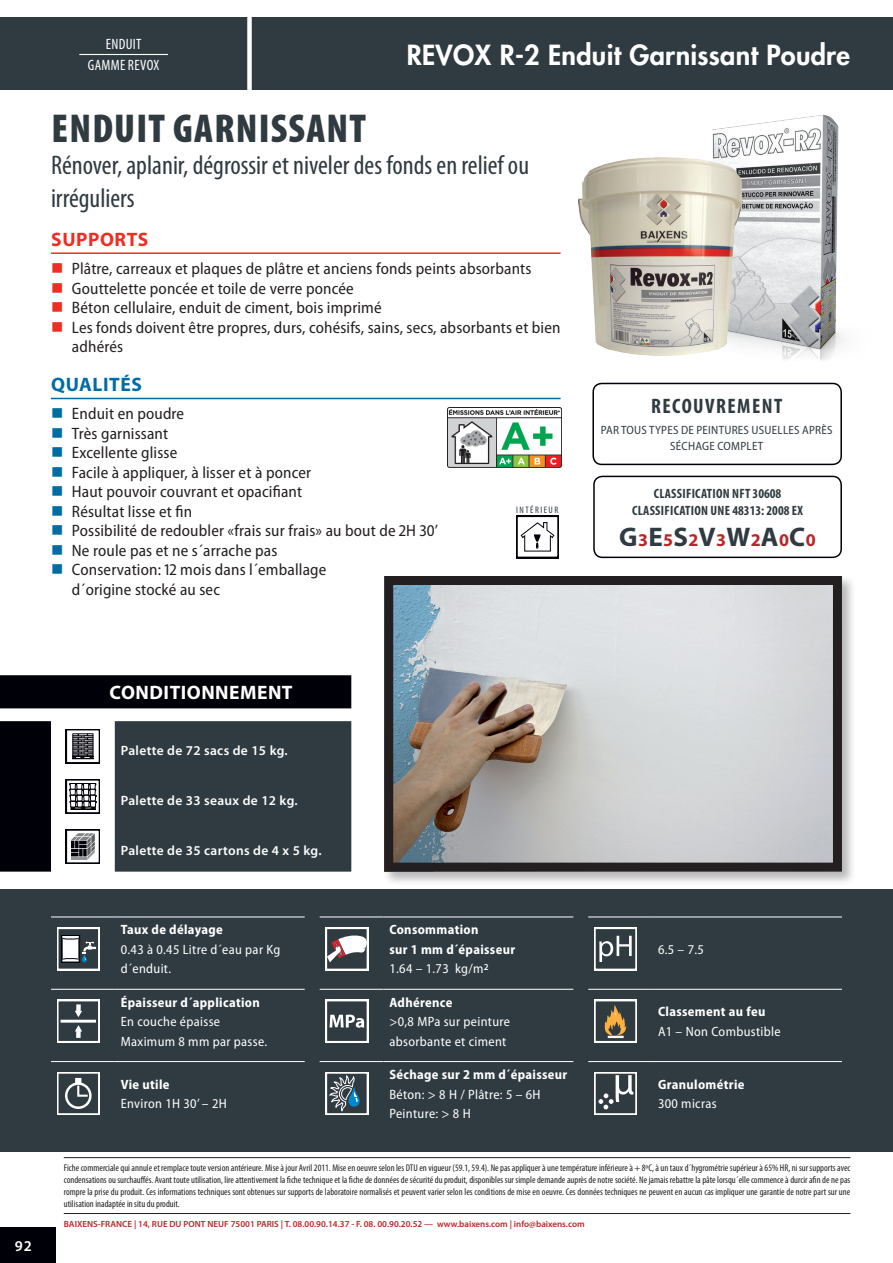
<style>
.page{position:relative;width:893px;height:1263px;background:#fff}
.page>*{position:absolute;margin:0;border:0;box-sizing:border-box;transform-origin:0 0}
.t1{font:900 condensed 40.5px "Myriad Pro";letter-spacing:.03em;color:#2f3b41}
.t2{font:condensed 27px/32.4px "Myriad Pro";color:#2f3b41}
.t3{font:800 27px "Futura Std";letter-spacing:.01em;color:#fff}
.t4{font:700 27px "Myriad Pro";color:#2f3b41}
.t5{font:700 condensed 21px "Myriad Pro";letter-spacing:.07em;color:#2f3b41}
.t6{font:700 19.5px "Myriad Pro";letter-spacing:.025em;color:#fff}
.t7{font:700 19.5px "Myriad Pro";letter-spacing:.03em;color:#ee2e22}
.t8{font:700 19.5px "Myriad Pro";letter-spacing:.03em;color:#006ca4}
.t9{font:semi-condensed 16.5px/19.5px "Myriad Pro";letter-spacing:.01em;color:#231f20}
.t10{font:condensed 15px/21px "Myriad Pro";letter-spacing:.02em;color:#fff;text-align:center}
.t11{font:600 15px "Myriad Pro";color:#fff}
.t12{font:semi-condensed 13.5px/19.5px "Myriad Pro";letter-spacing:.025em;color:#fff}
.t13{font:700 semi-condensed 13.5px/19.5px "Myriad Pro";letter-spacing:.025em;color:#fff}
.t14{font:600 13.5px "Myriad Pro";letter-spacing:.025em;color:#fff}
.t15{font:700 condensed 13.5px/16.5px "Myriad Pro";letter-spacing:.02em;color:#2f3b41;text-align:center}
.t16{font:semi-condensed 12px "Myriad Pro";letter-spacing:.02em;color:#2f3b41}
.t17{font:condensed 9.75px/12px "Myriad Pro";color:#231f20;text-align:justify}
.t18{font:condensed 9.45px "Myriad Pro";letter-spacing:.155em;color:#2f3b41}
.t19{font:600 9px "Myriad Pro";color:#ba2627}
.s1{font-size:18px;color:#ba2627}
.s2{font-weight:400}
</style>
<div class="page">
<div style="left:0;top:18px;width:893px;height:72px;background:#2f3b41"></div>
<div style="left:247px;top:18px;width:5px;height:72px;background:#fff"></div>
<hr style="left:79px;top:54px;width:89px;height:1px;background:#fff">
<div style="left:0;top:889px;width:893px;height:263px;background:#2f3b41"></div>
<div style="left:0;top:1227px;width:55px;height:36px;background:#000008"></div>
<hr style="left:64px;top:1157px;width:786px;height:1px;background:#231f20">
<hr style="left:64px;top:1213px;width:786px;height:1px;background:#231f20">
<hr style="left:51px;top:252px;width:510px;height:2px;background:#ee2e22">
<hr style="left:51px;top:398px;width:510px;height:1px;background:#006ca4">
<hr style="left:51px;top:916px;width:64px;height:1px;background:#fff">
<hr style="left:115px;top:916px;width:190px;height:1px;background:#fff">
<hr style="left:51px;top:989px;width:64px;height:1px;background:#fff">
<hr style="left:115px;top:989px;width:190px;height:1px;background:#fff">
<hr style="left:51px;top:1061px;width:64px;height:1px;background:#fff">
<hr style="left:115px;top:1061px;width:190px;height:1px;background:#fff">
<svg style="left:57px;top:927px;width:43px;height:43px"></svg>
<svg style="left:57px;top:1000px;width:43px;height:42px"></svg>
<svg style="left:57px;top:1072px;width:43px;height:43px"></svg>
<hr style="left:320px;top:916px;width:63px;height:1px;background:#fff">
<hr style="left:383px;top:916px;width:190px;height:1px;background:#fff">
<hr style="left:320px;top:989px;width:63px;height:1px;background:#fff">
<hr style="left:383px;top:989px;width:190px;height:1px;background:#fff">
<hr style="left:320px;top:1061px;width:63px;height:1px;background:#fff">
<hr style="left:383px;top:1061px;width:190px;height:1px;background:#fff">
<svg style="left:326px;top:927px;width:42px;height:43px"></svg>
<svg style="left:326px;top:1000px;width:42px;height:42px"></svg>
<svg style="left:326px;top:1072px;width:42px;height:43px"></svg>
<hr style="left:588px;top:916px;width:64px;height:1px;background:#fff">
<hr style="left:652px;top:916px;width:190px;height:1px;background:#fff">
<hr style="left:588px;top:989px;width:64px;height:1px;background:#fff">
<hr style="left:652px;top:989px;width:190px;height:1px;background:#fff">
<hr style="left:588px;top:1061px;width:64px;height:1px;background:#fff">
<hr style="left:652px;top:1061px;width:190px;height:1px;background:#fff">
<svg style="left:594px;top:927px;width:43px;height:43px"></svg>
<svg style="left:594px;top:1000px;width:43px;height:42px"></svg>
<svg style="left:594px;top:1072px;width:43px;height:43px"></svg>
<svg style="left:0;top:675px;width:351px;height:197px;fill:#000008"></svg>
<svg style="left:51px;top:721px;width:300px;height:151px"></svg>
<div style="left:593px;top:476px;width:249px;height:82px;border:2px solid #000008;border-radius:9px"></div>
<div style="left:592px;top:383px;width:250px;height:82px;border:2px solid #000008;border-radius:9px"></div>
<img style="left:649px;top:114px;width:195px;height:247px">
<div style="left:382px;top:574px;width:474px;height:312px;background:#231f20;opacity:.32"></div>
<img style="left:394px;top:586px;width:438px;height:276px">
<div style="left:384px;top:576px;width:458px;height:296px;border:9px solid #231f20"></div>
<svg style="left:516px;top:516px;width:43px;height:42px"></svg>
<img style="left:578px;top:158px;width:164px;height:197px">
<img style="left:448px;top:407px;width:113px;height:60px">
<h3 class="t10" style="left:88px;top:33px;width:73px">enduit gamme revox</h3>
<h2 class="t3" style="left:407px;top:38px;width:445px">REVOX R-2 Enduit Garnissant Poudre</h2>
<h1 class="t1" style="left:51px;top:103px;width:316px">ENDUIT GARNISSANT</h1>
<h2 class="t2" style="left:51px;top:149px;width:480px">Rénover, aplanir, dégrossir et niveler des fonds en relief ou irréguliers</h2>
<h3 class="t7" style="left:51px;top:227px;width:99px">SUPPORTS</h3>
<p class="t9" style="left:72px;top:259px;width:490px">Plâtre, carreaux et plaques de plâtre et anciens fonds peints absorbants Gouttelette poncée et toile de verre poncée<br>Béton cellulaire, enduit de ciment, bois imprimé<br>Les fonds doivent être propres, durs, cohésifs, sains, secs, absorbants et bien adhérés</p>
<h3 class="t8" style="left:51px;top:372px;width:92px">QUALITÉS</h3>
<p class="t9" style="left:72px;top:404px;width:367px">Enduit en poudre<br>Très garnissant<br>Excellente glisse<br>Facile à appliquer, à lisser et à poncer<br>Haut pouvoir couvrant et opacifiant<br>Résultat lisse et fin<br>Possibilité de redoubler «frais sur frais» au bout de 2H 30’<br>Ne roule pas et ne s´arrache pas<br>Conservation: 12 mois dans l´emballage<br>d´origine stocké au sec</p>
<p class="t18" style="left:516px;top:504px;width:44px">INTÉRIEUR</p>
<h3 class="t5" style="left:651px;top:393px;width:133px">RECOUVREMENT</h3>
<p class="t16" style="left:601px;top:423px;width:178px">par tous types de peintures usuelle</p>
<p class="t16" style="left:794px;top:423px;width:40px">s après</p>
<p class="t16" style="left:670px;top:439px;width:19px">séchage</p>
<p class="t16" style="left:717px;top:439px;width:22px">complet</p>
<h3 class="t15" style="left:632px;top:485px;width:172px">CLASSIFICATION NFT 30608<br>CLASSIFICATION UNE 48313: 2008 EX</h3>
<h2 class="t4" style="left:619px;top:519px;width:198px">G<span class="s1">3</span>E<span class="s1">5</span>S<span class="s1">2</span>V<span class="s1">3</span>W<span class="s1">2</span>A<span class="s1">0</span>C<span class="s1">0</span></h2>
<h3 class="t11" style="left:15px;top:1236px;width:18px">92</h3>
<h3 class="t6" style="left:110px;top:680px;width:64px">CONDITIO</h3>
<h3 class="t6" style="left:201px;top:680px;width:92px">NNEMENT</h3>
<h3 class="t14" style="left:121px;top:741px;width:169px">Palette de 72 sacs de 15 kg.</h3>
<h3 class="t14" style="left:121px;top:792px;width:178px">Palette de 33 seaux de 12 kg.</h3>
<h3 class="t14" style="left:121px;top:842px;width:202px">Palette de 35 cartons de 4 x 5 kg.</h3>
<h3 class="t13" style="left:121px;top:920px;width:104px">Taux de délayage</h3>
<h3 class="t12" style="left:121px;top:939px;width:161px">0.43 à 0.45 Litre d´eau par Kg d´enduit.</h3>
<h3 class="t13" style="left:121px;top:992px;width:141px">Épaisseur d´application</h3>
<h3 class="t12" style="left:121px;top:1012px;width:148px">En couche épaisse<br>Maximum 8 mm par passe.</h3>
<h3 class="t13" style="left:121px;top:1074px;width:50px">Vie utile</h3>
<h3 class="t12" style="left:121px;top:1094px;width:107px">Environ 1H 30’ – 2H</h3>
<h3 class="t13" style="left:389px;top:920px;width:127px">Consommation<br>sur 1 mm d´épaisseur<br><span class="s2">1.64 – 1.73 kg/m</span><sup>2</sup></h3>
<h3 class="t13" style="left:389px;top:992px;width:64px">Adhérence</h3>
<h3 class="t12" style="left:389px;top:1012px;width:122px">&gt;0,8 MPa sur peinture absorbante et ciment</h3>
<h3 class="t13" style="left:389px;top:1064px;width:179px">Séchage sur 2 mm d´épaisseur</h3>
<h3 class="t12" style="left:389px;top:1084px;width:153px">Béton: &gt; 8 H / Plâtre: 5 – 6H<br>Peinture: &gt; 8 H</h3>
<h3 class="t12" style="left:658px;top:939px;width:47px">6.5 – 7.5</h3>
<h3 class="t13" style="left:658px;top:1002px;width:109px">Classement au feu</h3>
<h3 class="t12" style="left:658px;top:1021px;width:124px">A1 – Non Combustible</h3>
<h3 class="t13" style="left:658px;top:1074px;width:88px">Granulométrie</h3>
<h3 class="t12" style="left:658px;top:1094px;width:60px">300 micras</h3>
<p class="t17" style="left:64px;top:1161px;width:788px">Fiche commerciale qui annule et remplace toute version antérieure. Mise à jour Avril 2011. Mise en oeuvre selon les DTU en vigueur (59.1, 59.4). Ne pas appliquer à une température inférieure à + 8ºC, à un taux d´hygrométrie supérieur à 65% HR, ni sur supports avec condensations ou surchauffés. Avant toute utilisation, lire attentivement la fiche technique et la fiche de données de sécurité du produit, disponibles sur simple demande auprès de notre société. Ne jamais rebattre la pâte lorsqu´elle commence à durcir afin de ne pas rompre la prise du produit. Ces informations techniques sont obtenues sur supports de laboratoire normalisés et peuvent varier selon les conditions de mise en oeuvre. Ces données techniques ne peuvent en aucun cas impliquer une garantie de notre part sur une utilisation inadaptée in situ du produit.</p>
<p class="t19" style="left:64px;top:1218px;width:522px">BAIXENS-FRANCE | 14, RUE DU PONT NEUF 75001 PARIS | T. 08.00.90.14.37 - F. 08. 00.90.20.52 — www.baixens.com | info@baixens.com</p>
</div>
